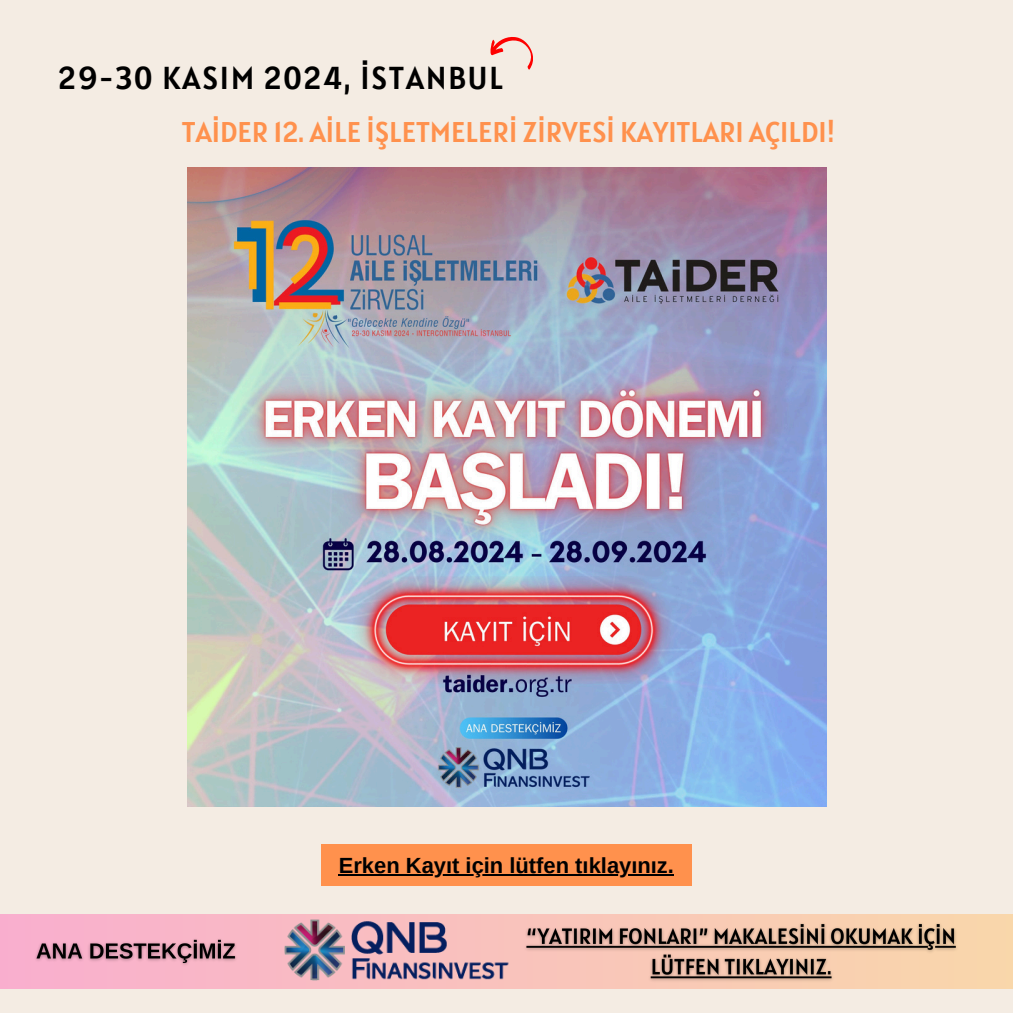
<style>
.page{position:relative;width:1013px;height:1013px;background:#fff}
.page>*{position:absolute;margin:0;border:0;box-sizing:border-box;transform-origin:0 0}
.t1{font:31.5px "Alatsi";letter-spacing:.055em;color:#000}
.t2{font:28.38px "Alatsi";color:#ff914d}
.t3{font:700 21.88px "Arimo";color:#000}
</style>
<div class="page">
<div style="left:0;top:0;width:1012px;height:1012px;background:#f4ece3"></div>
<svg style="left:0;top:914px;width:1012px;height:74px;background:#f9bec0"></svg>
<img style="left:24px;top:934px;width:218px;height:35px">
<img style="left:276px;top:914px;width:236px;height:75px">
<img style="left:187px;top:168px;width:639px;height:638px">
<div style="left:321px;top:844px;width:370px;height:42px;background:#ff914d"></div>
<hr style="left:339px;top:874px;width:335px;height:2px;background:#000">
<img style="left:520px;top:918px;width:440px;height:67px">
<svg style="left:490px;top:37px;width:43px;height:33px"></svg>
<p class="t1" style="left:58px;top:57px;width:446px">29-30 KASIM 2024, İSTANBUL</p>
<p class="t2" style="left:182px;top:113px;width:655px">TAİDER 12. AİLE İŞLETMELERİ ZİRVESİ KAYITLARI AÇILDI!</p>
<h2 class="t3" style="left:339px;top:852px;width:337px">Erken Kayıt için lütfen tıklayınız.</h2>
</div>
